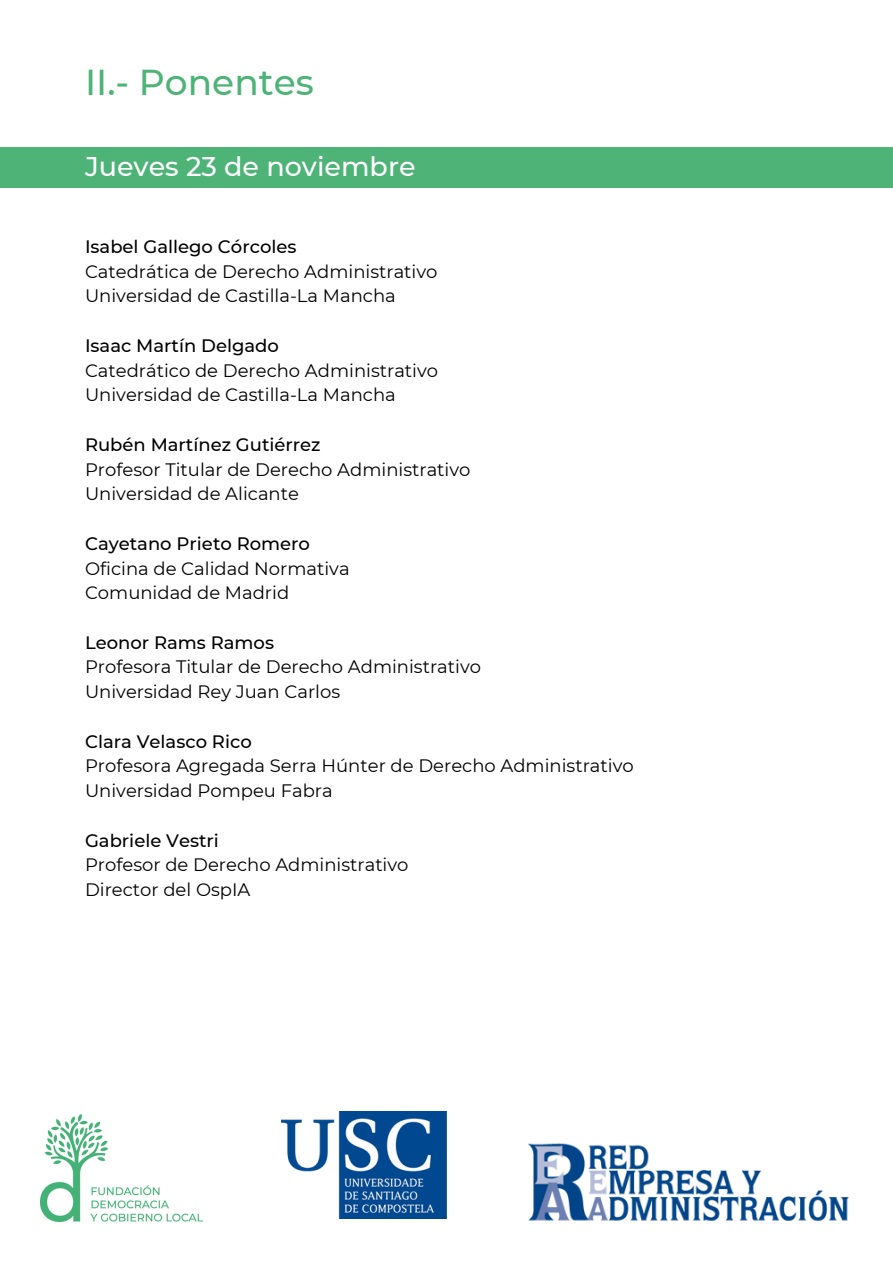
<style>
.page{position:relative;width:893px;height:1264px;background:#fff}
.page>*{position:absolute;margin:0;border:0;box-sizing:border-box;transform-origin:0 0}
.t1{font:500 36px "Montserrat";color:#4db376}
.t2{font:500 27px "Montserrat";color:#fff}
.t3{font:18px "Montserrat";color:#000}
.t4{font:500 18px "Montserrat";color:#000}
</style>
<div class="page">
<div style="left:0;top:148px;width:892px;height:40px;background:#4db376"></div>
<img style="left:40px;top:1114px;width:162px;height:107px">
<img style="left:528px;top:1143px;width:321px;height:77px">
<img style="left:281px;top:1111px;width:165px;height:107px">
<p class="t1" style="left:85px;top:60px;width:230px">II.- Ponentes</p>
<p class="t2" style="left:85px;top:150px;width:332px">Jueves 23 de noviembre</p>
<p class="t4" style="left:85px;top:235px;width:213px">Isabel Gallego Córcoles</p>
<p class="t3" style="left:85px;top:260px;width:354px">Catedrática de Derecho Administrativo</p>
<p class="t3" style="left:85px;top:285px;width:312px">Universidad de Castilla-La Mancha</p>
<p class="t4" style="left:85px;top:334px;width:195px">Isaac Martín Delgado</p>
<p class="t3" style="left:85px;top:359px;width:354px">Catedrático de Derecho Administrativo</p>
<p class="t3" style="left:85px;top:384px;width:312px">Universidad de Castilla-La Mancha</p>
<p class="t4" style="left:85px;top:433px;width:237px">Rubén Martínez Gutiérrez</p>
<p class="t3" style="left:85px;top:458px;width:387px">Profesor Titular de Derecho Administrativo</p>
<p class="t3" style="left:85px;top:483px;width:215px">Universidad de Alicante</p>
<p class="t4" style="left:85px;top:532px;width:226px">Cayetano Prieto Romero</p>
<p class="t3" style="left:85px;top:557px;width:266px">Oficina de Calidad Normativa</p>
<p class="t3" style="left:85px;top:582px;width:206px">Comunidad de Madrid</p>
<p class="t4" style="left:85px;top:631px;width:190px">Leonor Rams Ramos</p>
<p class="t3" style="left:85px;top:656px;width:397px">Profesora Titular de Derecho Administrativo</p>
<p class="t3" style="left:85px;top:680px;width:257px">Universidad Rey Juan Carlos</p>
<p class="t4" style="left:85px;top:730px;width:168px">Clara Velasco Rico</p>
<p class="t3" style="left:85px;top:755px;width:550px">Profesora Agregada Serra Húnter de Derecho Administrativo</p>
<p class="t3" style="left:85px;top:779px;width:249px">Universidad Pompeu Fabra</p>
<p class="t4" style="left:85px;top:829px;width:135px">Gabriele Vestri</p>
<p class="t3" style="left:85px;top:854px;width:325px">Profesor de Derecho Administrativo</p>
<p class="t3" style="left:85px;top:878px;width:167px">Director del OspIA</p>
</div>
